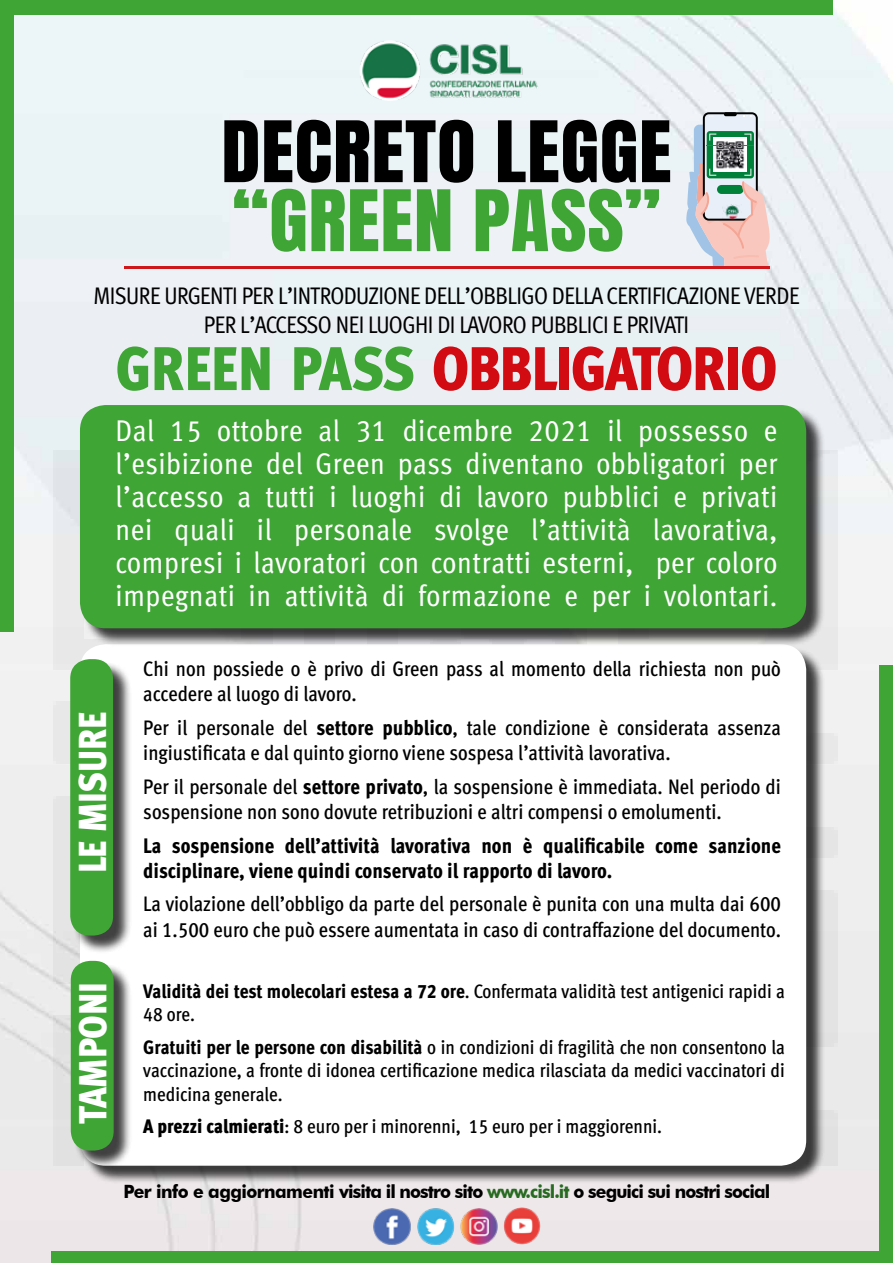
<style>
.page{position:relative;width:893px;height:1263px;background:#fff}
.page>*{position:absolute;margin:0;border:0;box-sizing:border-box;transform-origin:0 0}
.t1{font:72px "Anton";letter-spacing:.01em;color:#000;scale:1.1 1}
.t2{font:72px "Anton";letter-spacing:.01em;color:#3fa535;scale:1.1 1}
.t3{font:61.5px "Meta Cond Black LF";letter-spacing:-.02em;color:#d20a11}
.t4{font:39px "Meta Cond Black LF";letter-spacing:-.005em;color:#fff}
.t5{font:30px/33px "Meta Cond Book LF";letter-spacing:.02em;color:#fff;text-align:justify}
.t6{font:24px/28.8px "Meta Cond Book LF";letter-spacing:-.02em;color:#000;text-align:center}
.t7{font:21px/25.2px "Meta Cond Medium LF";color:#000}
.t8{font:21px/25.2px "Meta Cond Extra Bold LF";color:#000}
.t9{font:19.5px/23.4px "Meta Cond Medium LF";color:#000}
.t10{font:700 18.3px "Futura BT";letter-spacing:-.05em;color:#000;scale:.96 1}
.s1{color:#3fa535}
.s2{font-family:"Meta Cond Extra Bold LF"}
.s3{font-family:"Meta Cond Black LF"}
.s4{color:#276a21}
</style>
<div class="page">
<img style="left:0;top:9px;width:893px;height:1254px">
<img style="left:0;top:321px;width:893px;height:845px">
<div style="left:82px;top:647px;width:743px;height:537px;background:#000;opacity:.75"></div>
<div style="left:80px;top:644px;width:726px;height:522px;background:#fff;border-radius:26px"></div>
<div style="left:82px;top:407px;width:743px;height:240px;background:#000;opacity:.75"></div>
<div style="left:80px;top:405px;width:726px;height:223px;background:#3fa535;border-radius:26px"></div>
<svg style="left:686px;top:112px;width:86px;height:156px;background:#c0c3c0"></svg>
<hr style="left:124px;top:266px;width:646px;height:3px;background:#cd171a">
<div style="left:52px;top:1251px;width:841px;height:12px;background:#3fa535"></div>
<div style="left:0;top:0;width:833px;height:15px;background:#3fa535"></div>
<div style="left:879px;top:665px;width:14px;height:598px;background:#3fa535"></div>
<div style="left:0;top:0;width:14px;height:631px;background:#3fa535"></div>
<div style="left:72px;top:661px;width:60px;height:293px;background:#000;opacity:.75"></div>
<div style="left:70px;top:659px;width:43px;height:276px;background:#3fa535;border-radius:20px"></div>
<div style="left:73px;top:963px;width:59px;height:206px;background:#000;opacity:.75"></div>
<div style="left:71px;top:961px;width:43px;height:189px;background:#3fa535;border-radius:20px"></div>
<img style="left:360px;top:40px;width:180px;height:61px">
<img style="left:722px;top:205px;width:20px;height:14px">
<img style="left:373px;top:1208px;width:38px;height:37px">
<img style="left:417px;top:1208px;width:37px;height:37px">
<img style="left:460px;top:1208px;width:38px;height:37px">
<img style="left:504px;top:1208px;width:37px;height:37px">
<h1 class="t1" style="left:221px;top:115px;width:411px">DECRETO LEGGE</h1>
<h1 class="t2" style="left:232px;top:184px;width:391px">“GREEN PASS”</h1>
<p class="t6" style="left:94px;top:281px;width:707px">MISURE URGENTI PER L’INTRODUZIONE DELL’OBBLIGO DELLA CERTIFICAZIONE VERDE<br>PER L’ACCESSO NEI LUOGHI DI LAVORO PUBBLICI E PRIVATI</p>
<h2 class="t3" style="left:116px;top:332px;width:663px"><span class="s1">GREEN PASS</span> OBBLIGATORIO</h2>
<p class="t5" style="left:116px;top:414px;width:664px">Dal 15 ottobre al 31 dicembre 2021 il possesso e l’esibizione del Green pass diventano obbligatori per l’accesso a tutti i luoghi di lavoro pubblici e privati nei quali il personale svolge l’attività lavorativa, compresi i lavoratori con contratti esterni, per coloro impegnati in attività di formazione e per i volontari.</p>
<h3 class="t4" style="left:69px;top:873px;width:163px;rotate:-90deg">LE MISURE</h3>
<h3 class="t4" style="left:70px;top:1124px;width:144px;rotate:-90deg">TAMPONI</h3>
<p class="t7" style="left:143px;top:656px;width:639px">Chi non possiede o è privo di Green pass al momento della richiesta non può accedere al luogo di lavoro.</p>
<p class="t7" style="left:143px;top:715px;width:639px">Per il personale del <span class="s2">settore pubblico</span>, tale condizione è considerata assenza ingiustificata e dal quinto giorno viene sospesa l’attività lavorativa.</p>
<p class="t7" style="left:143px;top:774px;width:639px">Per il personale del <span class="s2">settore privato</span>, la sospensione è immediata. Nel periodo di sospensione non sono dovute retribuzioni e altri compensi o emolumenti.</p>
<p class="t8" style="left:143px;top:832px;width:639px">La sospensione dell’attività lavorativa non è qualificabile come sanzione disciplinare, viene quindi conservato il rapporto di lavoro.</p>
<p class="t7" style="left:143px;top:891px;width:639px">La violazione dell’obbligo da parte del personale è punita con una multa dai 600 ai 1.500 euro che può essere aumentata in caso di contraffazione del documento.</p>
<p class="t9" style="left:143px;top:979px;width:643px"><span class="s2">Validità dei test molecolari estesa a 72 ore</span>. Confermata validità test antigenici rapidi a<br>48 ore.</p>
<p class="t9" style="left:143px;top:1035px;width:643px;text-align:justify"><span class="s2">Gratuiti per le persone con disabilità</span> o in condizioni di fragilità che non consentono la vaccinazione, a fronte di idonea certificazione medica rilasciata da medici vaccinatori di medicina generale.</p>
<p class="t9" style="left:143px;top:1114px;width:520px"><span class="s3">A prezzi calmierati</span>: 8 euro per i minorenni, 15 euro per i maggiorenni.</p>
<p class="t10" style="left:123px;top:1180px;width:675px">Per info e aggiornamenti visita il nostro sito <span class="s4">www.cisl.it</span> o seguici sui nostri social</p>
</div>
